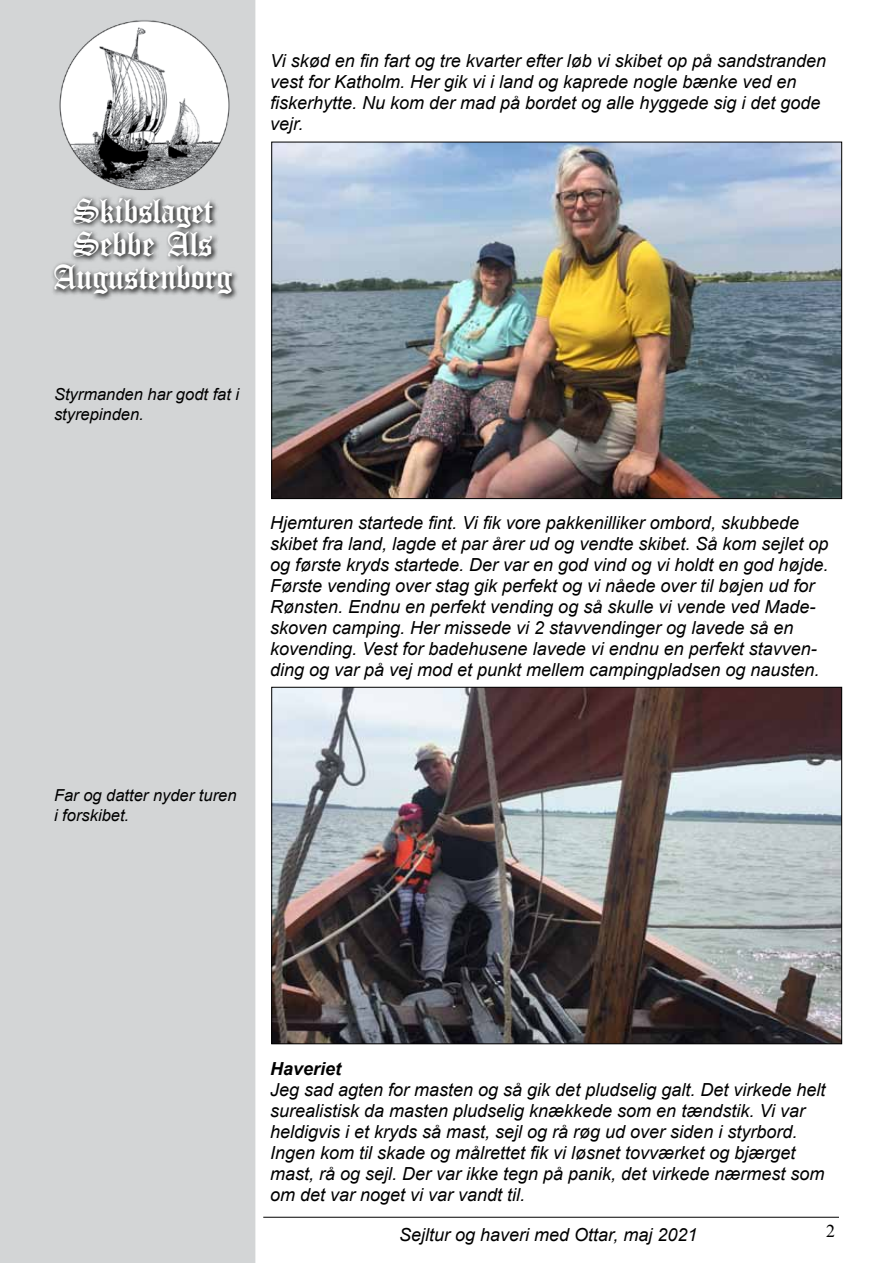
<style>
.page{position:relative;width:893px;height:1263px;background:#fff}
.page>*{position:absolute;margin:0;border:0;box-sizing:border-box;transform-origin:0 0}
.t1{font:36px/33px "Canterbury";color:#fff;text-align:center}
.t2{font:italic 18px/21px "Arial";color:#000}
.t3{font:italic 700 18px "Arial";color:#000}
.t4{font:18px "Times New Roman";color:#000}
.t5{font:italic 16.5px/19.8px "Arial";color:#000}
</style>
<div class="page">
<div style="left:1px;top:1px;width:254px;height:1261px;background:#d3d5d6"></div>
<div style="left:0;top:0;width:255px;height:1263px;border:2px solid #d3d5d6"></div>
<hr style="left:263px;top:1217px;width:576px;height:1px;background:#000">
<img style="left:59px;top:20px;width:171px;height:170px">
<svg style="left:52px;top:196px;width:185px;height:104px"></svg>
<img style="left:274px;top:144px;width:566px;height:353px">
<img style="left:274px;top:689px;width:566px;height:353px">
<h1 class="t1" style="left:54px;top:194px;width:180px">Skibslaget<br>Sebbe Als<br>Augustenborg</h1>
<p class="t2" style="left:270px;top:51px;width:557px">Vi skød en fin fart og tre kvarter efter løb vi skibet op på sandstranden vest for Katholm. Her gik vi i land og kaprede nogle bænke ved en fiskerhytte. Nu kom der mad på bordet og alle hyggede sig i det gode vejr.</p>
<p class="t5" style="left:54px;top:385px;width:187px">Styrmanden har godt fat i styrepinden.</p>
<p class="t2" style="left:270px;top:513px;width:560px">Hjemturen startede fint. Vi fik vore pakkenilliker ombord, skubbede skibet fra land, lagde et par årer ud og vendte skibet. Så kom sejlet op og første kryds startede. Der var en god vind og vi holdt en god højde.<br>Første vending over stag gik perfekt og vi nåede over til bøjen ud for Rønsten. Endnu en perfekt vending og så skulle vi vende ved Made&shy;skoven camping. Her missede vi 2 stavvendinger og lavede så en kovending. Vest for badehusene lavede vi endnu en perfekt stavven&shy;ding og var på vej mod et punkt mellem campingpladsen og nausten.</p>
<p class="t5" style="left:54px;top:786px;width:184px">Far og datter nyder turen i forskibet.</p>
<p class="t3" style="left:270px;top:1057px;width:73px">Haveriet</p>
<p class="t2" style="left:270px;top:1080px;width:557px">Jeg sad agten for masten og så gik det pludselig galt. Det virkede helt surealistisk da masten pludselig knækkede som en tændstik. Vi var heldigvis i et kryds så mast, sejl og rå røg ud over siden i styrbord.<br>Ingen kom til skade og målrettet fik vi løsnet tovværket og bjærget mast, rå og sejl. Der var ikke tegn på panik, det virkede nærmest som om det var noget vi var vandt til.</p>
<p class="t2" style="left:399px;top:1224px;width:300px">Sejltur og haveri med Ottar, maj 2021</p>
<p class="t4" style="left:826px;top:1219px;width:10px">2</p>
</div>
